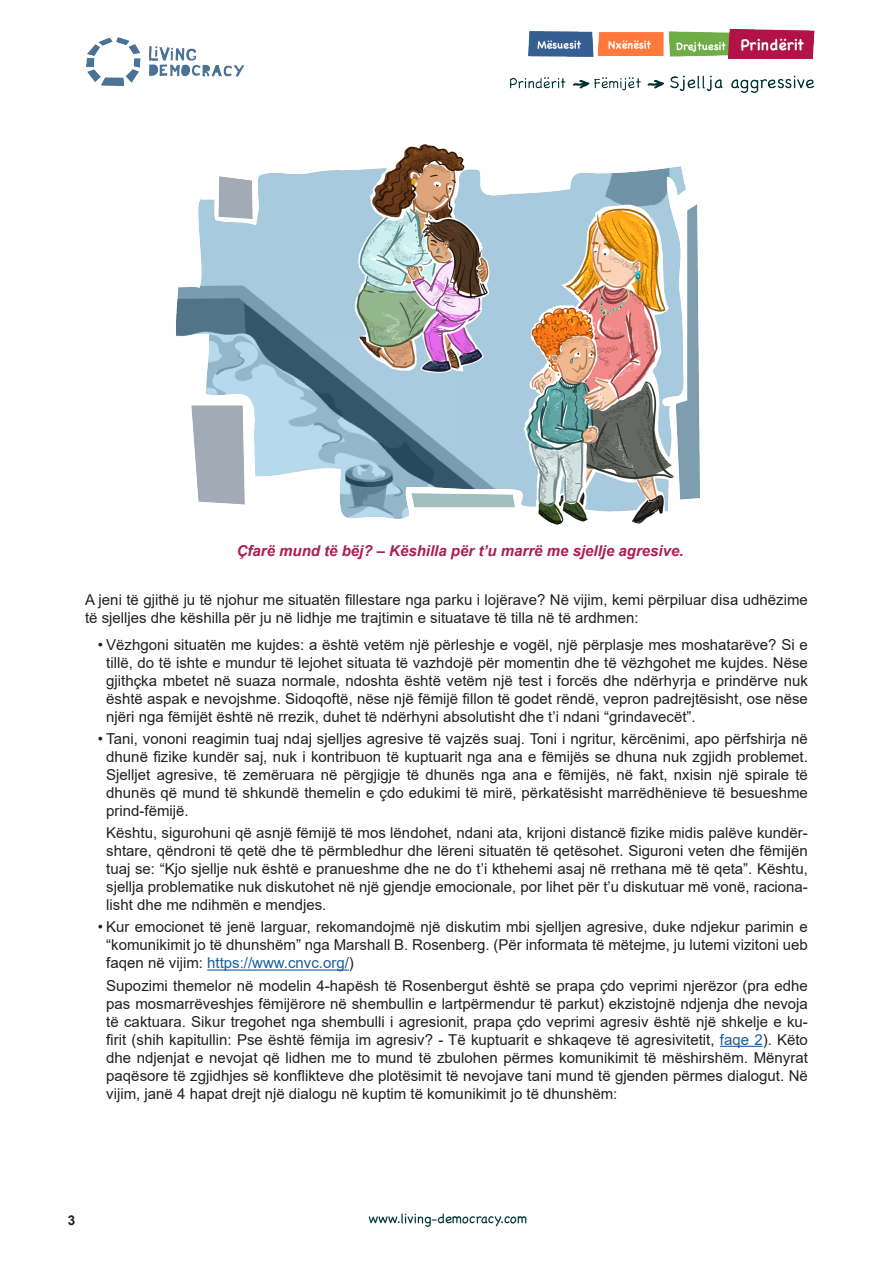
<style>
.page{position:relative;width:893px;height:1263px;background:#fff}
.page>*{position:absolute;margin:0;border:0;box-sizing:border-box;transform-origin:0 0}
.t1{font:15px/18px "Arial";color:#231f20;text-align:justify}
.t2{font:italic 700 15px "Arial";color:#ae1d4b}
.t3{font:700 13.5px "Arial";color:#231f20}
.s1{color:#175d9e}
</style>
<div class="page">
<img style="left:86px;top:28px;width:729px;height:1199px">
<hr style="left:207px;top:969px;width:142px;height:1px;background:#175d9e">
<hr style="left:720px;top:1046px;width:43px;height:1px;background:#175d9e">
<img style="left:174px;top:139px;width:545px;height:394px">
<p class="t2" style="left:237px;top:541px;width:448px">Çfarë mund të bëj? – Këshilla për t’u marrë me sjellje agresive.</p>
<p class="t1" style="left:85px;top:591px;width:724px">A jeni të gjithë ju të njohur me situatën fillestare nga parku i lojërave? Në vijim, kemi përpiluar disa udhëzime të sjelljes dhe këshilla për ju në lidhje me trajtimin e situatave të tilla në të ardhmen:</p>
<p class="t1" style="left:106px;top:635px;width:703px;text-indent:-9px">• Vëzhgoni situatën me kujdes: a është vetëm një përleshje e vogël, një përplasje mes moshatarëve? Si e tillë, do të ishte e mundur të lejohet situata të vazhdojë për momentin dhe të vëzhgohet me kujdes. Nëse gjithçka mbetet në suaza normale, ndoshta është vetëm një test i forcës dhe ndërhyrja e prindërve nuk është aspak e nevojshme. Sidoqoftë, nëse një fëmijë fillon të godet rëndë, vepron padrejtësisht, ose nëse njëri nga fëmijët është në rrezik, duhet të ndërhyni absolutisht dhe t’i ndani “grindavecët”.</p>
<p class="t1" style="left:106px;top:729px;width:703px;text-indent:-9px">• Tani, vononi reagimin tuaj ndaj sjelljes agresive të vajzës suaj. Toni i ngritur, kërcënimi, apo përfshirja në dhunë fizike kundër saj, nuk i kontribuon të kuptuarit nga ana e fëmijës se dhuna nuk zgjidh problemet.<br>Sjelljet agresive, të zemëruara në përgjigje të dhunës nga ana e fëmijës, në fakt, nxisin një spirale të dhunës që mund të shkundë themelin e çdo edukimi të mirë, përkatësisht marrëdhënieve të besueshme prind-fëmijë.</p>
<p class="t1" style="left:106px;top:824px;width:703px">Kështu, sigurohuni që asnjë fëmijë të mos lëndohet, ndani ata, krijoni distancë fizike midis palëve kundër&shy;shtare, qëndroni të qetë dhe të përmbledhur dhe lëreni situatën të qetësohet. Siguroni veten dhe fëmijën tuaj se: “Kjo sjellje nuk është e pranueshme dhe ne do t’i kthehemi asaj në rrethana më të qeta”. Kështu, sjellja problematike nuk diskutohet në një gjendje emocionale, por lihet për t’u diskutuar më vonë, raciona&shy;lisht dhe me ndihmën e mendjes.</p>
<p class="t1" style="left:106px;top:918px;width:703px;text-indent:-9px">• Kur emocionet të jenë larguar, rekomandojmë një diskutim mbi sjelljen agresive, duke ndjekur parimin e “komunikimit jo të dhunshëm” nga Marshall B. Rosenberg. (Për informata të mëtejme, ju lutemi vizitoni ueb faqen në vijim: <span class="s1">https://www.cnvc.org/</span>)</p>
<p class="t1" style="left:106px;top:976px;width:703px">Supozimi themelor në modelin 4-hapësh të Rosenbergut është se prapa çdo veprimi njerëzor (pra edhe pas mosmarrëveshjes fëmijërore në shembullin e lartpërmendur të parkut) ekzistojnë ndjenja dhe nevoja të caktuara. Sikur tregohet nga shembulli i agresionit, prapa çdo veprimi agresiv është një shkelje e ku&shy;firit (shih kapitullin: Pse është fëmija im agresiv? - Të kuptuarit e shkaqeve të agresivitetit, <span class="s1">faqe 2</span>). Këto dhe ndjenjat e nevojat që lidhen me to mund të zbulohen përmes komunikimit të mëshirshëm. Mënyrat paqësore të zgjidhjes së konflikteve dhe plotësimit të nevojave tani mund të gjenden përmes dialogut. Në vijim, janë 4 hapat drejt një dialogu në kuptim të komunikimit jo të dhunshëm:</p>
<p class="t3" style="left:68px;top:1211px;width:9px">3</p>
</div>
